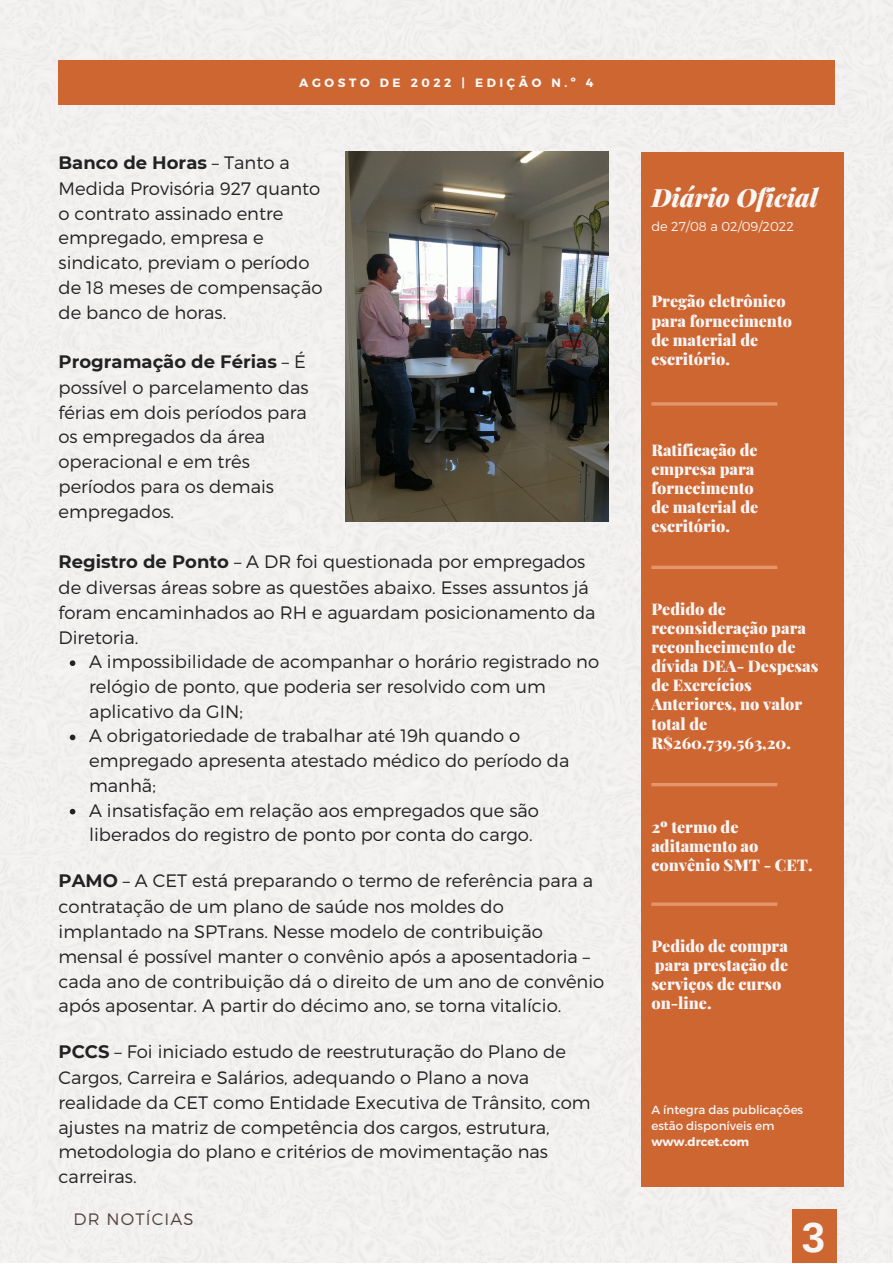
<style>
.page{position:relative;width:893px;height:1264px;background:#fff}
.page>*{position:absolute;margin:0;border:0;box-sizing:border-box;transform-origin:0 0}
.t1{font:700 42px "Arimo";color:#f8f5f5}
.t2{font:italic 900 25.2px "Playfair Display";color:#f8f5f5}
.t3{font:300 18px/24.9px "Montserrat";color:#222}
.t4{font:300 16.5px "Montserrat";letter-spacing:.07em;color:#544441}
.t5{font:900 16.05px/19px "Playfair Display";color:#f8f5f5}
.t6{font:300 12.9px "Montserrat";color:#f8f5f5}
.t7{font:700 12px "Montserrat";letter-spacing:.3em;color:#fafafa}
.t8{font:11.85px/15.8px "Montserrat";color:#f8f5f5}
.t9{font:700 11.85px "Montserrat";color:#f8f5f5}
.s1{font-weight:700}
</style>
<div class="page">
<div style="left:0;top:0;width:892px;height:1262px;background:#f2f0f0"></div>
<div style="left:58px;top:60px;width:776px;height:45px;background:#ce6631"></div>
<div style="left:791px;top:1208px;width:45px;height:54px;background:#ce6631"></div>
<div style="left:640px;top:152px;width:203px;height:1034px;background:#ce6631"></div>
<hr style="left:651px;top:783px;width:126px;height:3px;background:#e6956b">
<img style="left:346px;top:152px;width:263px;height:369px">
<hr style="left:651px;top:402px;width:126px;height:3px;background:#e6956b">
<svg style="left:651px;top:565px;width:126px;height:4px"></svg>
<svg style="left:70px;top:660px;width:5px;height:6px"></svg>
<svg style="left:70px;top:734px;width:5px;height:6px"></svg>
<svg style="left:70px;top:808px;width:5px;height:6px"></svg>
<hr style="left:651px;top:902px;width:126px;height:3px;background:#e6956b">
<p class="t7" style="left:299px;top:75px;width:295px">AGOSTO DE 2022 | EDIÇÃO N.º 4</p>
<p class="t3" style="left:58px;top:149px;width:265px"><span class="s1">Banco de Horas</span> – Tanto a<br>Medida Provisória 927 quanto o contrato assinado entre empregado, empresa e sindicato, previam o período de 18 meses de compensação de banco de horas.</p>
<p class="t3" style="left:58px;top:348px;width:252px"><span class="s1">Programação de Férias</span> – É possível o parcelamento das férias em dois períodos para os empregados da área operacional e em três períodos para os demais empregados.</p>
<p class="t3" style="left:58px;top:548px;width:538px"><span class="s1">Registro de Ponto</span> – A DR foi questionada por empregados de diversas áreas sobre as questões abaixo. Esses assuntos já foram encaminhados ao RH e aguardam posicionamento da Diretoria.</p>
<p class="t3" style="left:89px;top:648px;width:511px">A impossibilidade de acompanhar o horário registrado no relógio de ponto, que poderia ser resolvido com um aplicativo da GIN;<br>A obrigatoriedade de trabalhar até 19h quando o empregado apresenta atestado médico do período da manhã;<br>A insatisfação em relação aos empregados que são liberados do registro de ponto por conta do cargo.</p>
<p class="t3" style="left:58px;top:867px;width:547px"><span class="s1">PAMO</span> – A CET está preparando o termo de referência para a contratação de um plano de saúde nos moldes do implantado na SPTrans. Nesse modelo de contribuição mensal é possível manter o convênio após a aposentadoria – cada ano de contribuição dá o direito de um ano de convênio após aposentar. A partir do décimo ano, se torna vitalício.</p>
<p class="t3" style="left:58px;top:1038px;width:533px"><span class="s1">PCCS</span> – Foi iniciado estudo de reestruturação do Plano de Cargos, Carreira e Salários, adequando o Plano a nova realidade da CET como Entidade Executiva de Trânsito, com ajustes na matriz de competência dos cargos, estrutura, metodologia do plano e critérios de movimentação nas carreiras.</p>
<p class="t4" style="left:73px;top:1208px;width:121px">DR NOTÍCIAS</p>
<h2 class="t2" style="left:651px;top:180px;width:168px">Diário Oficial</h2>
<p class="t6" style="left:651px;top:217px;width:144px">de 27/08 a 02/09/2022</p>
<p class="t5" style="left:651px;top:291px;width:142px">Pregão eletrônico para fornecimento de material de escritório.</p>
<p class="t5" style="left:651px;top:439px;width:108px">Ratificação de empresa para fornecimento de material de escritório.</p>
<p class="t5" style="left:651px;top:598px;width:168px">Pedido de reconsideração para reconhecimento de dívida DEA- Despesas de Exercícios<br>Anteriores, no valor total de<br>R$260.739.563,20.</p>
<p class="t5" style="left:651px;top:817px;width:163px">2º termo de aditamento ao convênio SMT - CET.</p>
<p class="t5" style="left:651px;top:935px;width:138px">Pedido de compra para prestação de serviços de curso on-line.</p>
<p class="t8" style="left:651px;top:1101px;width:153px">A íntegra das publicações estão disponíveis em</p>
<p class="t9" style="left:651px;top:1134px;width:99px">www.drcet.com</p>
<h1 class="t1" style="left:801px;top:1213px;width:25px">3</h1>
</div>
